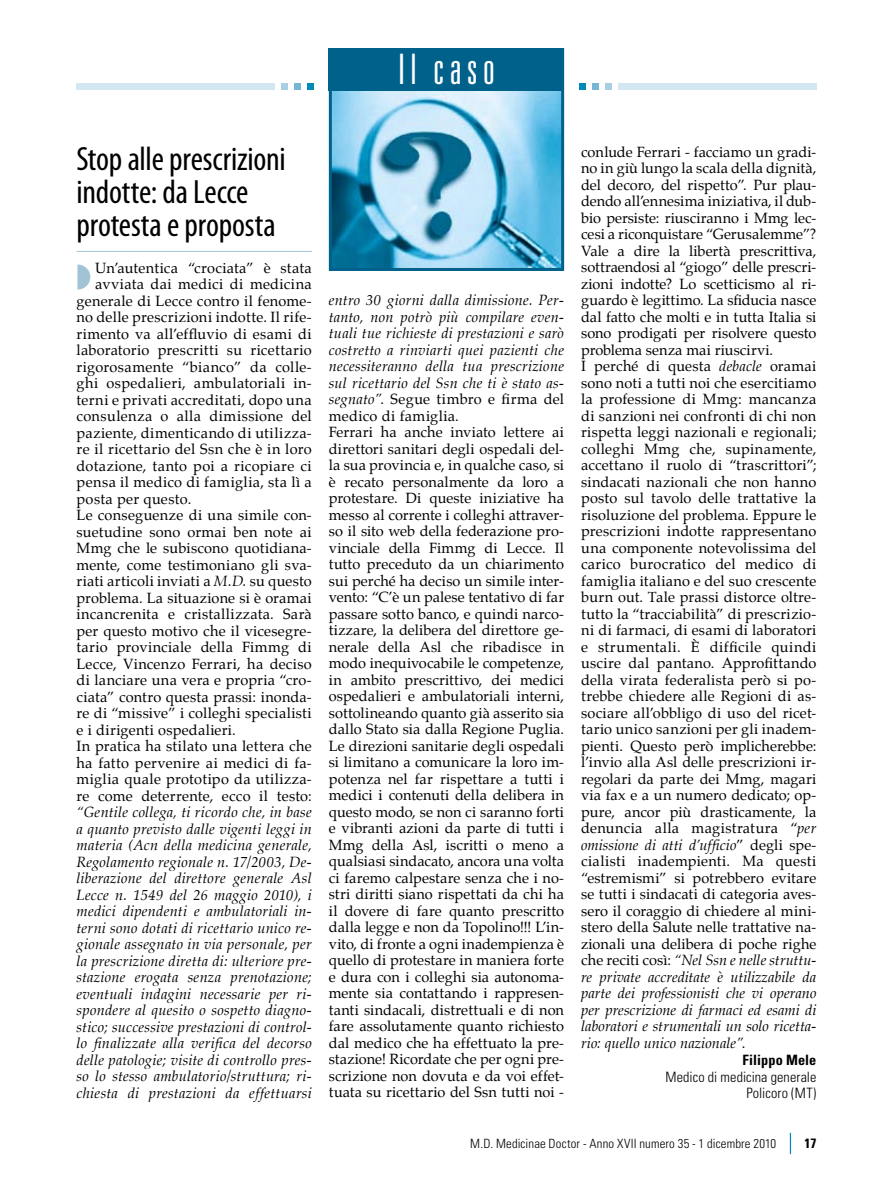
<style>
.page{position:relative;width:893px;height:1191px;background:#fff}
.page>*{position:absolute;margin:0;border:0;box-sizing:border-box;transform-origin:0 0}
.t1{font:300 ultra-condensed 42px "Univers";letter-spacing:.13em;color:#fff}
.t2{font:condensed 33.75px/33px "Myriad Pro";letter-spacing:-.005em;color:#000}
.t3{font:14.55px/16.5px "Palatino";letter-spacing:.01em;color:#000}
.t4{font:italic 14.55px/16.5px "Palatino";letter-spacing:.02em;color:#000;text-align:justify}
.t5{font:14.55px "Palatino";letter-spacing:.03em;color:#000}
.t6{font:300 condensed 14.25px/16.5px "Univers";letter-spacing:.005em;color:#000;text-align:right}
.t7{font:700 condensed 14.25px "Univers";letter-spacing:.005em;color:#000}
.t8{font:700 condensed 13.5px "Univers";color:#000}
.t9{font:300 condensed 12.75px "Univers";letter-spacing:.015em;color:#000}
.s1{font-style:italic}
</style>
<div class="page">
<img style="left:333px;top:91px;width:227px;height:176px">
<div style="left:329px;top:48px;width:235px;height:223px;border:3px solid #00618a"></div>
<div style="left:329px;top:48px;width:235px;height:43px;background:#00618a"></div>
<svg style="left:307px;top:83px;width:6px;height:6px"></svg>
<div style="left:294px;top:83px;width:7px;height:6px;background:#77b7d5"></div>
<div style="left:281px;top:83px;width:7px;height:6px;background:#a7cee3"></div>
<div style="left:77px;top:83px;width:198px;height:6px;background:#d3e7f2"></div>
<svg style="left:605px;top:83px;width:6px;height:6px"></svg>
<div style="left:592px;top:83px;width:7px;height:6px;background:#77b7d5"></div>
<svg style="left:580px;top:83px;width:6px;height:6px"></svg>
<div style="left:618px;top:83px;width:198px;height:6px;background:#d3e7f2"></div>
<svg style="left:790px;top:1132px;width:1px;height:22px"></svg>
<hr style="left:77px;top:251px;width:235px;height:1px;background:#a1c3d5">
<h1 class="t1" style="left:398px;top:47px;width:98px">Il caso</h1>
<h2 class="t2" style="left:77px;top:142px;width:211px">Stop alle prescrizioni indotte: da Lecce protesta e proposta</h2>
<p class="t3" style="left:95px;top:260px;width:218px">Un’autentica “crociata” è stata</p>
<p class="t3" style="left:95px;top:277px;width:218px">avviata dai medici di medicina</p>
<p class="t3" style="left:77px;top:293px;width:237px">generale di Lecce contro il fenome-</p>
<p class="t3" style="left:77px;top:310px;width:237px">no delle prescrizioni indotte. Il rife-</p>
<p class="t3" style="left:77px;top:326px;width:237px">rimento va all’effluvio di esami di</p>
<p class="t3" style="left:77px;top:343px;width:237px">laboratorio prescritti su ricettario</p>
<p class="t3" style="left:77px;top:359px;width:237px">rigorosamente “bianco” da colle-</p>
<p class="t5" style="left:77px;top:373px;width:237px">ghi ospedalieri, ambulatoriali in-</p>
<p class="t3" style="left:77px;top:392px;width:237px">terni e privati accreditati, dopo una</p>
<p class="t3" style="left:77px;top:409px;width:237px">consulenza o alla dimissione del</p>
<p class="t5" style="left:77px;top:423px;width:237px">paziente, dimenticando di utilizza-</p>
<p class="t3" style="left:77px;top:442px;width:237px">re il ricettario del Ssn che è in loro</p>
<p class="t3" style="left:77px;top:458px;width:237px">dotazione, tanto poi a ricopiare ci</p>
<p class="t3" style="left:77px;top:475px;width:237px">pensa il medico di famiglia, sta lì a</p>
<p class="t3" style="left:77px;top:491px;width:116px">posta per questo.</p>
<p class="t3" style="left:77px;top:508px;width:237px">Le conseguenze di una simile con-</p>
<p class="t3" style="left:77px;top:524px;width:237px">suetudine sono ormai ben note ai</p>
<p class="t3" style="left:77px;top:541px;width:237px">Mmg che le subiscono quotidiana-</p>
<p class="t3" style="left:77px;top:557px;width:237px">mente, come testimoniano gli sva-</p>
<p class="t3" style="left:77px;top:574px;width:237px">riati articoli inviati a <span class="s1">M.D.</span> su questo</p>
<p class="t3" style="left:77px;top:590px;width:237px">problema. La situazione si è oramai</p>
<p class="t3" style="left:77px;top:607px;width:237px">incancrenita e cristallizzata. Sarà</p>
<p class="t3" style="left:77px;top:623px;width:237px">per questo motivo che il vicesegre-</p>
<p class="t3" style="left:77px;top:640px;width:237px">tario provinciale della Fimmg di</p>
<p class="t3" style="left:77px;top:656px;width:237px">Lecce, Vincenzo Ferrari, ha deciso</p>
<p class="t3" style="left:77px;top:673px;width:237px">di lanciare una vera e propria “cro-</p>
<p class="t3" style="left:77px;top:689px;width:237px">ciata” contro questa prassi: inonda-</p>
<p class="t3" style="left:77px;top:706px;width:237px">re di “missive” i colleghi specialisti</p>
<p class="t3" style="left:77px;top:722px;width:161px">e i dirigenti ospedalieri.</p>
<p class="t3" style="left:77px;top:739px;width:237px">In pratica ha stilato una lettera che</p>
<p class="t3" style="left:77px;top:755px;width:237px">ha fatto pervenire ai medici di fa-</p>
<p class="t3" style="left:77px;top:772px;width:237px">miglia quale prototipo da utilizza-</p>
<p class="t3" style="left:77px;top:788px;width:237px">re come deterrente, ecco il testo:</p>
<p class="t4" style="left:77px;top:805px;width:237px">“Gentile collega, ti ricordo che, in base a quanto previsto dalle vigenti leggi in materia (Acn della medicina generale, Regolamento regionale n. 17/2003, De&shy;liberazione del direttore generale Asl Lecce n. 1549 del 26 maggio 2010), i medici dipendenti e ambulatoriali in&shy;terni sono dotati di ricettario unico re&shy;gionale assegnato in via personale, per la prescrizione diretta di: ulteriore pre&shy;stazione erogata senza prenotazione; eventuali indagini necessarie per ri&shy;spondere al quesito o sospetto diagno&shy;stico; successive prestazioni di control&shy;lo finalizzate alla verifica del decorso delle patologie; visite di controllo pres&shy;so lo stesso ambulatorio/struttura; ri&shy;chiesta di prestazioni da effettuarsi</p>
<p class="t3" style="left:329px;top:293px;width:237px"><span class="s1">entro 30 giorni dalla dimissione. Per&shy;tanto, non potrò più compilare even&shy;tuali tue richieste di prestazioni e sarò costretto a rinviarti quei pazienti che necessiteranno della tua prescrizione sul ricettario del Ssn che ti è stato as&shy;segnato”</span>. Segue timbro e firma del medico di famiglia.<br>Ferrari ha anche inviato lettere ai direttori sanitari degli ospedali del&shy;la sua provincia e, in qualche caso, si è recato personalmente da loro a protestare. Di queste iniziative ha messo al corrente i colleghi attraver&shy;so il sito web della federazione pro&shy;vinciale della Fimmg di Lecce. Il tutto preceduto da un chiarimento sui perché ha deciso un simile inter&shy;vento: “C’è un palese tentativo di far passare sotto banco, e quindi narco&shy;tizzare, la delibera del direttore ge&shy;nerale della Asl che ribadisce in modo inequivocabile le competenze, in ambito prescrittivo, dei medici ospedalieri e ambulatoriali interni, sottolineando quanto già asserito sia dallo Stato sia dalla Regione Puglia.<br>Le direzioni sanitarie degli ospedali si limitano a comunicare la loro im&shy;potenza nel far rispettare a tutti i medici i contenuti della delibera in questo modo, se non ci saranno forti e vibranti azioni da parte di tutti i Mmg della Asl, iscritti o meno a qualsiasi sindacato, ancora una volta ci faremo calpestare senza che i no&shy;stri diritti siano rispettati da chi ha il dovere di fare quanto prescritto dalla legge e non da Topolino!!! L’in&shy;vito, di fronte a ogni inadempienza è quello di protestare in maniera forte e dura con i colleghi sia autonoma&shy;mente sia contattando i rappresen&shy;tanti sindacali, distrettuali e di non fare assolutamente quanto richiesto dal medico che ha effettuato la pre&shy;stazione! Ricordate che per ogni pre&shy;scrizione non dovuta e da voi effet&shy;tuata su ricettario del Ssn tutti noi -</p>
<p class="t3" style="left:581px;top:145px;width:237px">conlude Ferrari - facciamo un gradi&shy;no in giù lungo la scala della dignità, del decoro, del rispetto”. Pur plau&shy;dendo all’ennesima iniziativa, il dub&shy;bio persiste: riusciranno i Mmg lec&shy;cesi a riconquistare “Gerusalemme”?<br>Vale a dire la libertà prescrittiva, sottraendosi al “giogo” delle prescri&shy;zioni indotte? Lo scetticismo al ri&shy;guardo è legittimo. La sfiducia nasce dal fatto che molti e in tutta Italia si sono prodigati per risolvere questo problema senza mai riuscirvi.<br>I perché di questa <span class="s1">debacle</span> oramai sono noti a tutti noi che esercitiamo la professione di Mmg: mancanza di sanzioni nei confronti di chi non rispetta leggi nazionali e regionali; colleghi Mmg che, supinamente, accettano il ruolo di “trascrittori”; sindacati nazionali che non hanno posto sul tavolo delle trattative la risoluzione del problema. Eppure le prescrizioni indotte rappresentano una componente notevolissima del carico burocratico del medico di famiglia italiano e del suo crescente burn out. Tale prassi distorce oltre&shy;tutto la “tracciabilità” di prescrizio&shy;ni di farmaci, di esami di laboratori e strumentali. È difficile quindi uscire dal pantano. Approfittando della virata federalista però si po&shy;trebbe chiedere alle Regioni di as&shy;sociare all’obbligo di uso del ricet&shy;tario unico sanzioni per gli inadem&shy;pienti. Questo però implicherebbe: l’invio alla Asl delle prescrizioni ir&shy;regolari da parte dei Mmg, magari via fax e a un numero dedicato; op&shy;pure, ancor più drasticamente, la denuncia alla magistratura “<span class="s1">per omissione di atti d’ufficio</span>” degli spe&shy;cialisti inadempienti. Ma questi “estremismi” si potrebbero evitare se tutti i sindacati di categoria aves&shy;sero il coraggio di chiedere al mini&shy;stero della Salute nelle trattative na&shy;zionali una delibera di poche righe che reciti così: <span class="s1">“Nel Ssn e nelle struttu&shy;re private accreditate è utilizzabile da parte dei professionisti che vi operano per prescrizione di farmaci ed esami di laboratori e strumentali un solo ricetta&shy;rio: quello unico nazionale”</span>.</p>
<p class="t7" style="left:743px;top:1051px;width:75px">Filippo Mele</p>
<p class="t6" style="left:665px;top:1068px;width:152px">Medico di medicina generale<br>Policoro (MT)</p>
<p class="t9" style="left:470px;top:1136px;width:307px">M.D. Medicinae Doctor - Anno XVII numero 35 - 1 dicembre 2010</p>
<p class="t8" style="left:804px;top:1135px;width:13px">17</p>
</div>
